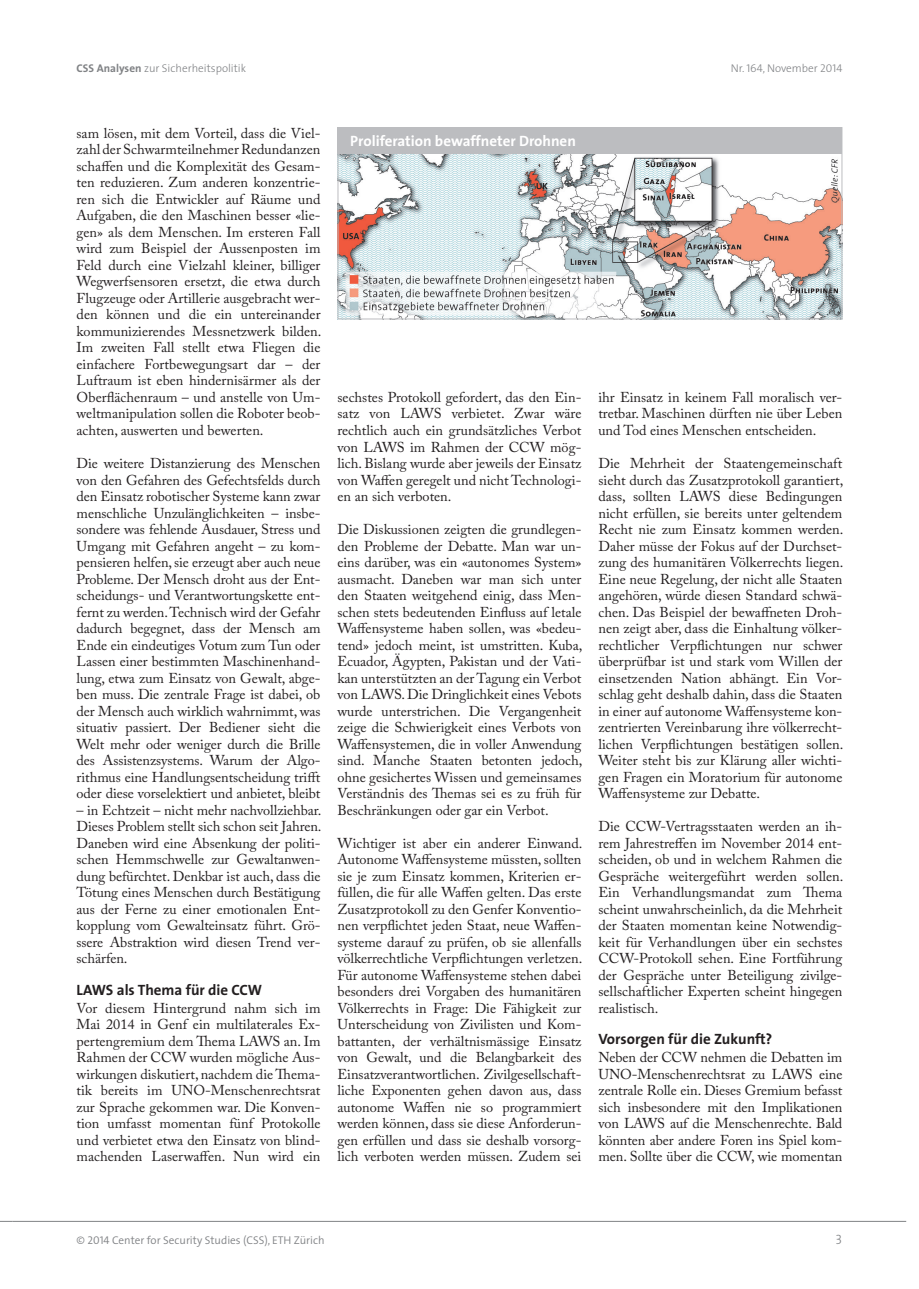
<style>
.page{position:relative;width:919px;height:1289px;background:#fff}
.page>*{position:absolute;margin:0;border:0;box-sizing:border-box;transform-origin:0 0}
.Lauftext_Titel_de{font:700 15px "The Sans";color:#231f20}
.Boxtitel_de{font:700 15px "The Sans";color:#fff}
.Text_de{font:14.25px/16.5px "Adobe Caslon Pro";letter-spacing:-.005em;color:#231f20;text-align:justify}
.t1{font:13.5px "The Sans Light Caps";color:#808285}
.t2{font:300 11.25px "The Sans";color:#808285}
.t3{font:300 11.25px "The Sans";color:#808285}
.s1{font-weight:700}
.s2{font-family:"The Sans Light Caps";font-weight:400}
.s3{font-family:"The Sans Semi Light Caps";font-weight:400}
</style>
<div class="page">
<hr style="left:13px;top:1220px;width:893px;height:1px;background:#808285">
<svg style="left:0;top:1220px;width:13px;height:1px"></svg>
<div style="left:337px;top:127px;width:505px;height:28px;background:#bcbdc0"></div>
<img style="left:339px;top:155px;width:501px;height:162px">
<div style="left:337px;top:127px;width:505px;height:192px;border:1px solid #bcbdc0"></div>
<p class="t2" style="left:77px;top:59px;width:171px"><span class="s1">CSS Analysen</span> zur Sicherheitspolitik</p>
<p class="t2" style="left:730px;top:59px;width:113px">Nr. <span class="s2">164</span>, November <span class="s2">2014</span></p>
<p class="Text_de" style="left:77px;top:125px;width:246px">sam lösen, mit dem Vorteil, dass die Viel&shy;zahl der Schwarmteilnehmer Redundanzen schaffen und die Komplexität des Gesam&shy;ten reduzieren. Zum anderen konzentrie&shy;ren sich die Entwickler auf Räume und Aufgaben, die den Maschinen besser «lie&shy;gen» als dem Menschen. Im ersteren Fall wird zum Beispiel der Aussenposten im Feld durch eine Vielzahl kleiner, billiger Wegwerfsensoren ersetzt, die etwa durch Flugzeuge oder Artillerie ausgebracht wer&shy;den können und die ein untereinander kommunizierendes Messnetzwerk bilden.<br>Im zweiten Fall stellt etwa Fliegen die einfachere Fortbewegungsart dar – der Luftraum ist eben hindernisärmer als der Oberflächenraum – und anstelle von Um&shy;weltmanipulation sollen die Roboter beob&shy;achten, auswerten und bewerten.</p>
<p class="Text_de" style="left:77px;top:455px;width:245px">Die weitere Distanzierung des Menschen von den Gefahren des Gefechtsfelds durch den Einsatz robotischer Systeme kann zwar menschliche Unzulänglichkeiten – insbe&shy;sondere was fehlende Ausdauer, Stress und Umgang mit Gefahren angeht – zu kom&shy;pensieren helfen, sie erzeugt aber auch neue Probleme. Der Mensch droht aus der Ent&shy;scheidungs- und Verantwortungskette ent&shy;fernt zu werden. Technisch wird der Gefahr dadurch begegnet, dass der Mensch am Ende ein eindeutiges Votum zum Tun oder Lassen einer bestimmten Maschinenhand&shy;lung, etwa zum Einsatz von Gewalt, abge&shy;ben muss. Die zentrale Frage ist dabei, ob der Mensch auch wirklich wahrnimmt, was situativ passiert. Der Bediener sieht die Welt mehr oder weniger durch die Brille des Assistenzsystems. Warum der Algo&shy;rithmus eine Handlungsentscheidung trifft oder diese vorselektiert und anbietet, bleibt</p>
<p class="Text_de" style="left:77px;top:801px;width:246px">– in Echtzeit – nicht mehr nachvollziehbar.<br>Dieses Problem stellt sich schon seit Jahren.<br>Daneben wird eine Absenkung der politi&shy;schen Hemmschwelle zur Gewaltanwen&shy;dung befürchtet. Denkbar ist auch, dass die Tötung eines Menschen durch Bestätigung aus der Ferne zu einer emotionalen Ent&shy;kopplung vom Gewalteinsatz führt. Grö&shy;ssere Abstraktion wird diesen Trend ver&shy;schärfen.</p>
<p class="Lauftext_Titel_de" style="left:77px;top:977px;width:187px">LAWS als Thema für die CCW</p>
<p class="Text_de" style="left:77px;top:999px;width:245px">Vor diesem Hintergrund nahm sich im Mai 2014 in Genf ein multilaterales Ex&shy;pertengremium dem Thema LAWS an. Im Rahmen der CCW wurden mögliche Aus&shy;wirkungen diskutiert, nachdem die Thema&shy;tik bereits im UNO-Menschenrechtsrat zur Sprache gekommen war. Die Konven&shy;tion umfasst momentan fünf Protokolle und verbietet etwa den Einsatz von blind&shy;machenden Laserwaffen. Nun wird ein</p>
<p class="Boxtitel_de" style="left:350px;top:129px;width:227px">Proliferation bewaffneter Drohnen</p>
<p class="Text_de" style="left:337px;top:389px;width:245px">sechstes Protokoll gefordert, das den Ein&shy;satz von LAWS verbietet. Zwar wäre rechtlich auch ein grundsätzliches Verbot von LAWS im Rahmen der CCW mög&shy;lich. Bislang wurde aber jeweils der Einsatz von Waffen geregelt und nicht Technologi&shy;en an sich verboten.</p>
<p class="Text_de" style="left:337px;top:521px;width:246px">Die Diskussionen zeigten die grundlegen&shy;den Probleme der Debatte. Man war un&shy;eins darüber, was ein «autonomes System» ausmacht. Daneben war man sich unter den Staaten weitgehend einig, dass Men&shy;schen stets bedeutenden Einfluss auf letale Waffensysteme haben sollen, was «bedeu&shy;tend» jedoch meint, ist umstritten. Kuba, Ecuador, Ägypten, Pakistan und der Vati&shy;kan unterstützten an der Tagung ein Verbot von LAWS. Die Dringlichkeit eines Vebots wurde unterstrichen. Die Vergangenheit zeige die Schwierigkeit eines Verbots von Waffensystemen, die in voller Anwendung sind. Manche Staaten betonten jedoch, ohne gesichertes Wissen und gemeinsames Verständnis des Themas sei es zu früh für Beschränkungen oder gar ein Verbot.</p>
<p class="Text_de" style="left:337px;top:834px;width:246px">Wichtiger ist aber ein anderer Einwand.<br>Autonome Waffensysteme müssten, sollten sie je zum Einsatz kommen, Kriterien er&shy;füllen, die für alle Waffen gelten. Das erste Zusatzprotokoll zu den Genfer Konventio&shy;nen verpflichtet jeden Staat, neue Waffen&shy;systeme darauf zu prüfen, ob sie allenfalls völkerrechtliche Verpflichtungen verletzen.<br>Für autonome Waffensysteme stehen dabei besonders drei Vorgaben des humanitären Völkerrechts in Frage: Die Fähigkeit zur Unterscheidung von Zivilisten und Kom&shy;battanten, der verhältnismässige Einsatz von Gewalt, und die Belangbarkeit des Einsatzverantwortlichen. Zivilgesellschaft&shy;liche Exponenten gehen davon aus, dass autonome Waffen nie so programmiert werden können, dass sie diese Anforderun&shy;gen erfüllen und dass sie deshalb vorsorg&shy;lich verboten werden müssen. Zudem sei</p>
<p class="Text_de" style="left:598px;top:389px;width:245px">ihr Einsatz in keinem Fall moralisch ver&shy;tretbar. Maschinen dürften nie über Leben und Tod eines Menschen entscheiden.</p>
<p class="Text_de" style="left:598px;top:455px;width:246px">Die Mehrheit der Staatengemeinschaft sieht durch das Zusatzprotokoll garantiert, dass, sollten LAWS diese Bedingungen nicht erfüllen, sie bereits unter geltendem Recht nie zum Einsatz kommen werden.<br>Daher müsse der Fokus auf der Durchset&shy;zung des humanitären Völkerrechts liegen.<br>Eine neue Regelung, der nicht alle Staaten angehören, würde diesen Standard schwä&shy;chen. Das Beispiel der bewaffneten Droh&shy;nen zeigt aber, dass die Einhaltung völker&shy;rechtlicher Verpflichtungen nur schwer überprüfbar ist und stark vom Willen der einsetzenden Nation abhängt. Ein Vor&shy;schlag geht deshalb dahin, dass die Staaten in einer auf autonome Waffensysteme kon&shy;zentrierten Vereinbarung ihre völkerrecht&shy;lichen Verpflichtungen bestätigen sollen.<br>Weiter steht bis zur Klärung aller wichti&shy;gen Fragen ein Moratorium für autonome Waffensysteme zur Debatte.</p>
<p class="Text_de" style="left:598px;top:818px;width:246px">Die CCW-Vertragsstaaten werden an ih&shy;rem Jahrestreffen im November 2014 ent&shy;scheiden, ob und in welchem Rahmen die Gespräche weitergeführt werden sollen.<br>Ein Verhandlungsmandat zum Thema scheint unwahrscheinlich, da die Mehrheit der Staaten momentan keine Notwendig&shy;keit für Verhandlungen über ein sechstes CCW-Protokoll sehen. Eine Fortführung der Gespräche unter Beteiligung zivilge&shy;sellschaftlicher Experten scheint hingegen realistisch.</p>
<p class="Lauftext_Titel_de" style="left:598px;top:1026px;width:175px">Vorsorgen für die Zukunft?</p>
<p class="Text_de" style="left:598px;top:1049px;width:245px">Neben der CCW nehmen die Debatten im UNO-Menschenrechtsrat zu LAWS eine zentrale Rolle ein. Dieses Gremium befasst sich insbesondere mit den Implikationen von LAWS auf die Menschenrechte. Bald könnten aber andere Foren ins Spiel kom&shy;men. Sollte über die CCW, wie momentan</p>
<p class="t3" style="left:77px;top:1230px;width:249px">© <span class="s3">2014</span> Center for Security Studies (CSS), ETH Zürich</p>
<p class="t1" style="left:835px;top:1228px;width:8px">3</p>
</div>
